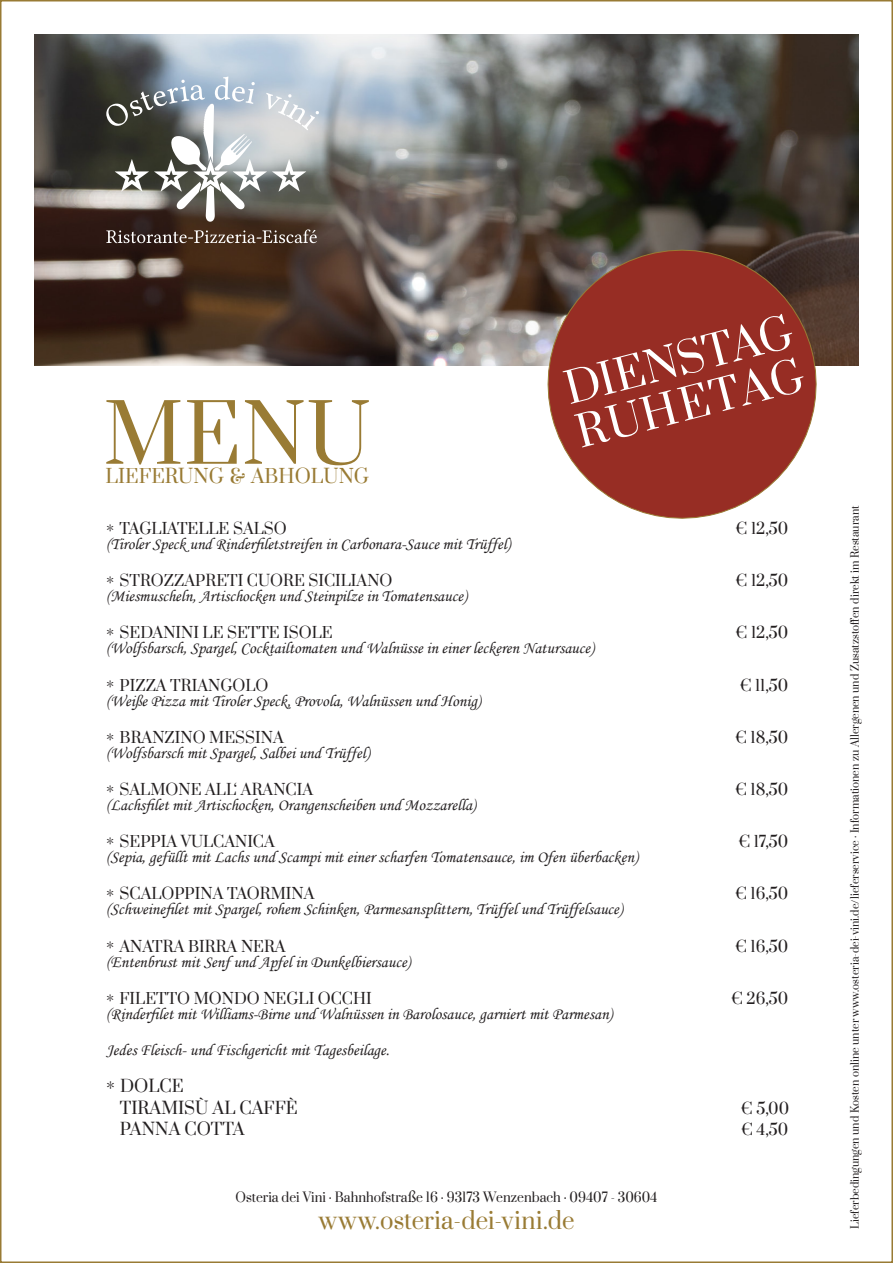
<style>
.page{position:relative;width:893px;height:1263px;background:#fff}
.page>*{position:absolute;margin:0;border:0;box-sizing:border-box;transform-origin:0 0}
.t1{font:79.5px "Prata";color:#997b34}
.t2{font:42px "Prata";color:#fff}
.t3{font:30px "Suranna";letter-spacing:.005em;color:#997b34;scale:.94 1}
.t4{font:18.75px "Prata";color:#997b34}
.t5{font:16.5px "Monotype Corsiva";color:#231f20}
.t6{font:16.5px "Suranna";color:#231f20;scale:.94 1}
.t7{font:16.5px "Prata";color:#231f20}
.t8{font:15px "Prata";color:#231f20}
.t9{font:13.5px "Suranna";color:#231f20;scale:.94 1}
.s1{font-size:18px}
.s2{font-size:19.5px}
.s3{font-family:"Minion Pro"}
</style>
<div class="page">
<img style="left:34px;top:34px;width:825px;height:332px">
<svg style="left:106px;top:77px;width:213px;height:145px;background:#919393"></svg>
<svg style="left:106px;top:229px;width:211px;height:14px;background:#67564c"></svg>
<svg style="left:534px;top:236px;width:296px;height:283px;background:#9a5048"></svg>
<p class="t2" style="left:557px;top:355px;width:235px;rotate:-14deg">DIENSTAG</p>
<p class="t2" style="left:568px;top:398px;width:235px;rotate:-14deg">RUHETAG</p>
<p class="t1" style="left:103px;top:368px;width:269px">MENU</p>
<p class="t4" style="left:106px;top:461px;width:265px">LIEFERUNG &amp; ABHOLUNG</p>
<p class="t8" style="left:106px;top:516px;width:182px"><span class="s1">*</span> TAGLIATELLE SALSO</p>
<p class="t8" style="left:736px;top:516px;width:54px">€ 12,50</p>
<p class="t5" style="left:106px;top:534px;width:405px">(Tiroler Speck und Rinderfiletstreifen in Carbonara-Sauce mit Trüffel)</p>
<p class="t8" style="left:106px;top:568px;width:288px"><span class="s1">*</span> STROZZAPRETI CUORE SICILIANO</p>
<p class="t8" style="left:736px;top:568px;width:54px">€ 12,50</p>
<p class="t5" style="left:106px;top:586px;width:362px">(Miesmuscheln, Artischocken und Steinpilze in Tomatensauce)</p>
<p class="t8" style="left:106px;top:620px;width:228px"><span class="s1">*</span> SEDANINI LE SETTE ISOLE</p>
<p class="t8" style="left:736px;top:620px;width:54px">€ 12,50</p>
<p class="t5" style="left:106px;top:638px;width:489px">(Wolfsbarsch, Spargel, Cocktailtomaten und Walnüsse in einer leckeren Natursauce)</p>
<p class="t8" style="left:106px;top:673px;width:164px"><span class="s1">*</span> PIZZA TRIANGOLO</p>
<p class="t8" style="left:740px;top:673px;width:50px">€ 11,50</p>
<p class="t5" style="left:106px;top:690px;width:376px">(Weiße Pizza mit Tiroler Speck, Provola, Walnüssen und Honig)</p>
<p class="t8" style="left:106px;top:725px;width:179px"><span class="s1">*</span> BRANZINO MESSINA</p>
<p class="t8" style="left:736px;top:725px;width:54px">€ 18,50</p>
<p class="t5" style="left:106px;top:743px;width:265px">(Wolfsbarsch mit Spargel, Salbei und Trüffel)</p>
<p class="t8" style="left:106px;top:777px;width:208px"><span class="s1">*</span> SALMONE ALL‘ ARANCIA</p>
<p class="t8" style="left:736px;top:777px;width:54px">€ 18,50</p>
<p class="t5" style="left:106px;top:795px;width:371px">(Lachsfilet mit Artischocken, Orangenscheiben und Mozzarella)</p>
<p class="t8" style="left:106px;top:829px;width:170px"><span class="s1">*</span> SEPPIA VULCANICA</p>
<p class="t8" style="left:739px;top:829px;width:51px">€ 17,50</p>
<p class="t5" style="left:106px;top:847px;width:533px">(Sepia, gefüllt mit Lachs und Scampi mit einer scharfen Tomatensauce, im Ofen überbacken)</p>
<p class="t8" style="left:106px;top:881px;width:210px"><span class="s1">*</span> SCALOPPINA TAORMINA</p>
<p class="t8" style="left:736px;top:881px;width:54px">€ 16,50</p>
<p class="t5" style="left:106px;top:899px;width:518px">(Schweinefilet mit Spargel, rohem Schinken, Parmesansplittern, Trüffel und Trüffelsauce)</p>
<p class="t8" style="left:106px;top:934px;width:181px"><span class="s1">*</span> ANATRA BIRRA NERA</p>
<p class="t8" style="left:736px;top:934px;width:54px">€ 16,50</p>
<p class="t5" style="left:106px;top:951px;width:305px">(Entenbrust mit Senf und Apfel in Dunkelbiersauce)</p>
<p class="t8" style="left:106px;top:986px;width:267px"><span class="s1">*</span> FILETTO MONDO NEGLI OCCHI</p>
<p class="t8" style="left:732px;top:986px;width:58px">€ 26,50</p>
<p class="t5" style="left:106px;top:1004px;width:507px">(Rinderfilet mit Williams-Birne und Walnüssen in Barolosauce, garniert mit Parmesan)</p>
<p class="t5" style="left:106px;top:1040px;width:285px">Jedes Fleisch- und Fischgericht mit Tagesbeilage.</p>
<p class="t7" style="left:106px;top:1072px;width:79px"><span class="s2">*</span> DOLCE</p>
<p class="t7" style="left:120px;top:1094px;width:179px">TIRAMISÙ AL CAFFÈ</p>
<p class="t8" style="left:742px;top:1096px;width:49px">€ 5,00</p>
<p class="t7" style="left:120px;top:1115px;width:126px">PANNA COTTA</p>
<p class="t8" style="left:742px;top:1117px;width:48px">€ 4,50</p>
<p class="t6" style="left:236px;top:1186px;width:450px">Osteria dei Vini · Bahnhofstra<span class="s3">ß</span>e 16 · 93173 Wenzenbach · 09407 - 30604</p>
<p class="t3" style="left:318px;top:1201px;width:274px">www.osteria-dei-vini.de</p>
<p class="t9" style="left:846px;top:1229px;width:771px;rotate:-90deg">Lieferbedingungen und Kosten online unter www.osteria-dei-vini.de/lieferservice · Informationen zu Allergenen und Zusatzstoffen direkt im Restaurant</p>
</div>
